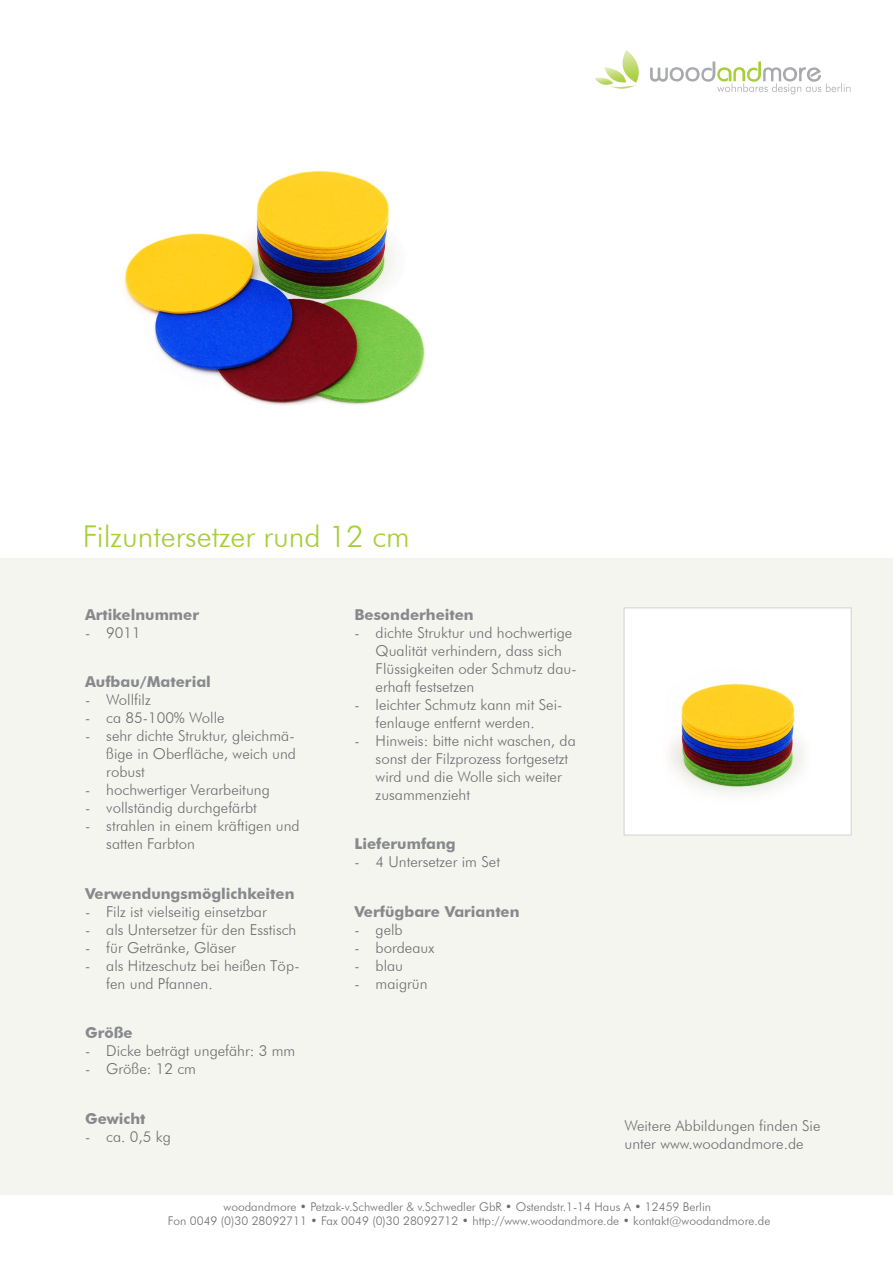
<style>
.page{position:relative;width:893px;height:1263px;background:#fff}
.page>*{position:absolute;margin:0;border:0;box-sizing:border-box;transform-origin:0 0}
.Überschrift_Produktn{font:300 30px "Futura BT";color:#a6ce39}
.Aufzählung_Fließtext{font:300 15px/18px "Futura BT";color:#6c6d70}
.Überschrift{font:700 15px "Futura BT";color:#87898c}
.Fließtext{font:300 15px/18px "Futura BT";color:#6c6d70}
.Fusszeile{font:300 12px "Futura BT";color:#6c6d70}
</style>
<div class="page">
<div style="left:0;top:558px;width:893px;height:636px;background:#f5f5f0"></div>
<svg style="left:595px;top:50px;width:255px;height:44px"></svg>
<img style="left:124px;top:170px;width:301px;height:236px">
<svg style="left:623px;top:607px;width:229px;height:229px"></svg>
<p class="Überschrift_Produktn" style="left:83px;top:518px;width:328px">Filzuntersetzer rund 12 cm</p>
<p class="Überschrift" style="left:85px;top:605px;width:115px">Artikelnummer</p>
<p class="Aufzählung_Fließtext" style="left:85px;top:623px;width:57px">- 9011</p>
<p class="Überschrift" style="left:85px;top:673px;width:127px">Aufbau/Material</p>
<p class="Aufzählung_Fließtext" style="left:85px;top:691px;width:67px">- Wollfilz</p>
<p class="Aufzählung_Fließtext" style="left:85px;top:709px;width:141px">- ca 85-100% Wolle</p>
<p class="Aufzählung_Fließtext" style="left:106px;top:727px;width:191px;text-align:justify;text-indent:-21px">- sehr dichte Struktur, gleichmä&shy;ßige in Oberfläche, weich und robust</p>
<p class="Aufzählung_Fließtext" style="left:85px;top:781px;width:186px">- hochwertiger Verarbeitung</p>
<p class="Aufzählung_Fließtext" style="left:85px;top:799px;width:173px">- vollständig durchgefärbt</p>
<p class="Aufzählung_Fließtext" style="left:106px;top:817px;width:195px;text-indent:-21px">- strahlen in einem kräftigen und satten Farbton</p>
<p class="Überschrift" style="left:85px;top:884px;width:211px">Verwendungsmöglichkeiten</p>
<p class="Aufzählung_Fließtext" style="left:85px;top:902px;width:183px">- Filz ist vielseitig einsetzbar</p>
<p class="Aufzählung_Fließtext" style="left:85px;top:920px;width:213px">- als Untersetzer für den Esstisch</p>
<p class="Aufzählung_Fließtext" style="left:85px;top:938px;width:152px">- für Getränke, Gläser</p>
<p class="Aufzählung_Fließtext" style="left:106px;top:956px;width:195px;text-indent:-21px">- als Hitzeschutz bei heißen Töp&shy;fen und Pfannen.</p>
<p class="Überschrift" style="left:85px;top:1024px;width:49px">Größe</p>
<p class="Aufzählung_Fließtext" style="left:85px;top:1042px;width:212px">- Dicke beträgt ungefähr: 3 mm</p>
<p class="Aufzählung_Fließtext" style="left:85px;top:1060px;width:113px">- Größe: 12 cm</p>
<p class="Überschrift" style="left:85px;top:1109px;width:62px">Gewicht</p>
<p class="Aufzählung_Fließtext" style="left:85px;top:1127px;width:87px">- ca. 0,5 kg</p>
<p class="Überschrift" style="left:354px;top:605px;width:121px">Besonderheiten</p>
<p class="Aufzählung_Fließtext" style="left:376px;top:623px;width:202px;text-indent:-21px">- dichte Struktur und hochwertige<br>Qualität verhindern, dass sich<br>Flüssigkeiten oder Schmutz dau&shy;erhaft festsetzen</p>
<p class="Aufzählung_Fließtext" style="left:354px;top:695px;width:209px;text-align:center">- leichter Schmutz kann mit Sei&shy;fenlauge entfernt werden.</p>
<p class="Aufzählung_Fließtext" style="left:376px;top:731px;width:202px;text-indent:-21px">- Hinweis: bitte nicht waschen, da sonst der Filzprozess fortgesetzt wird und die Wolle sich weiter zusammenzieht</p>
<p class="Überschrift" style="left:354px;top:835px;width:103px">Lieferumfang</p>
<p class="Aufzählung_Fließtext" style="left:354px;top:853px;width:147px">- 4 Untersetzer im Set</p>
<p class="Überschrift" style="left:354px;top:902px;width:167px">Verfügbare Varianten</p>
<p class="Aufzählung_Fließtext" style="left:354px;top:920px;width:50px">- gelb</p>
<p class="Aufzählung_Fließtext" style="left:354px;top:938px;width:81px">- bordeaux</p>
<p class="Aufzählung_Fließtext" style="left:354px;top:956px;width:50px">- blau</p>
<p class="Aufzählung_Fließtext" style="left:354px;top:974px;width:75px">- maigrün</p>
<p class="Fließtext" style="left:624px;top:1116px;width:198px">Weitere Abbildungen finden Sie unter www.woodandmore.de</p>
<p class="Fusszeile" style="left:224px;top:1199px;width:489px">woodandmore • Petzak-v.Schwedler &amp; v.Schwedler GbR • Ostendstr.1-14 Haus A • 12459 Berlin</p>
<p class="Fusszeile" style="left:168px;top:1213px;width:604px">Fon 0049 (0)30 28092711 • Fax 0049 (0)30 28092712 • http://www.woodandmore.de • kontakt@woodandmore.de</p>
</div>
